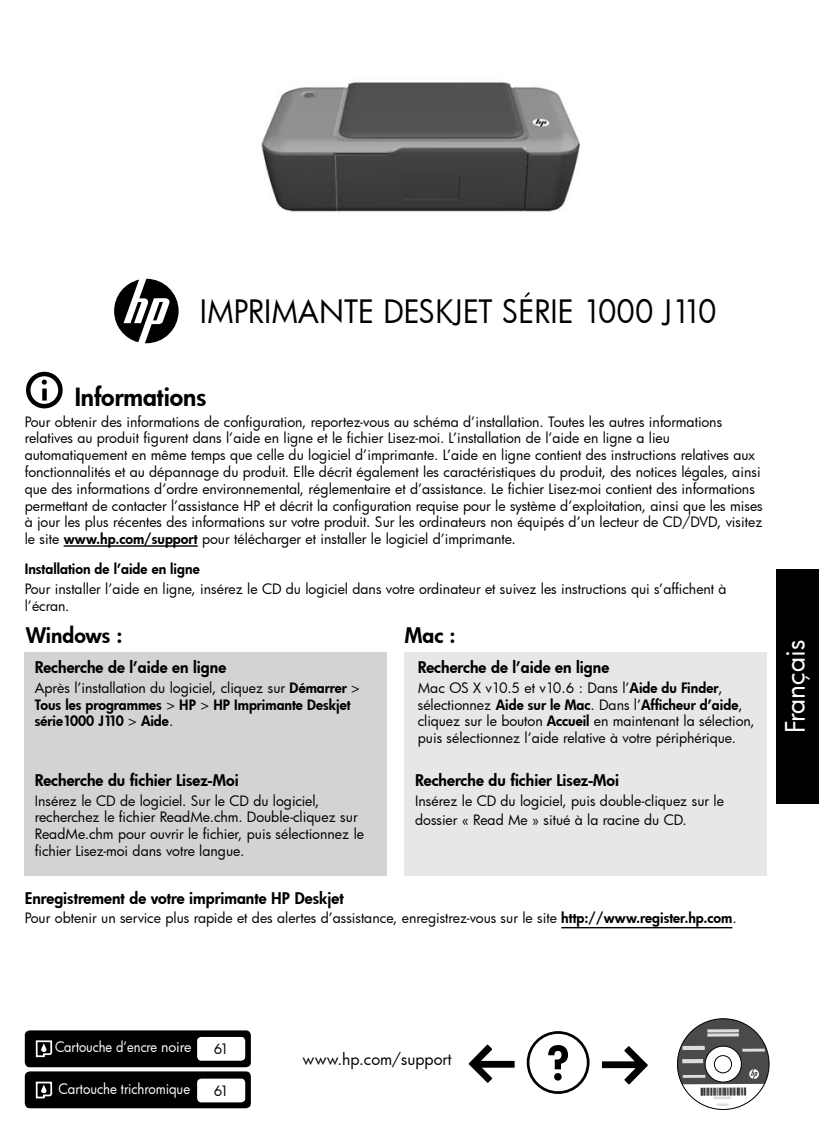
<style>
.page{position:relative;width:819px;height:1134px;background:#fff}
.page>*{position:absolute;margin:0;border:0;box-sizing:border-box;transform-origin:0 0}
.t1{font:31.5px "Futura Bk";color:#000;scale:.95 1}
.t2{font:26.25px "Futura Bk";color:#fff}
.t3{font:24.5px "Futura Hv";color:#000}
.t4{font:21px "Futura Hv";color:#000}
.t5{font:15.75px "Futura Hv";color:#000}
.t6{font:15.75px "Futura Bk";color:#000}
.t7{font:14px/16.8px "Futura Bk";color:#000}
.t8{font:14px/16.8px "Futura Hv";color:#000}
.t9{font:14px "Futura Bk";letter-spacing:-.005em;color:#fff;scale:.92 1}
.t10{font:14px "Futura Bk";letter-spacing:-.005em;color:#fff;scale:.94 1}
.s1{font-family:"Futura Hv"}
.s2{font-family:"Futura Bk"}
</style>
<div class="page">
<div style="left:24px;top:653px;width:362px;height:223px;background:#d1d3d4"></div>
<div style="left:405px;top:653px;width:362px;height:223px;background:#e6e7e8"></div>
<div style="left:25px;top:1071px;width:226px;height:37px;background:#000;border-radius:5px"></div>
<div style="left:25px;top:1030px;width:226px;height:37px;background:#000;border-radius:5px"></div>
<div style="left:196px;top:1036px;width:50px;height:26px;background:#fff;border-radius:5px"></div>
<div style="left:195px;top:1035px;width:52px;height:27px;border:2px solid #000;border-radius:5px"></div>
<div style="left:196px;top:1078px;width:50px;height:25px;background:#fff;border-radius:5px"></div>
<div style="left:195px;top:1077px;width:52px;height:27px;border:2px solid #000;border-radius:5px"></div>
<svg style="left:36px;top:1040px;width:16px;height:17px"></svg>
<svg style="left:36px;top:1082px;width:16px;height:16px"></svg>
<div style="left:527px;top:1031px;width:63px;height:63px;border:3px solid #000;border-radius:50%"></div>
<svg style="left:548px;top:1045px;width:20px;height:36px"></svg>
<svg style="left:602px;top:1046px;width:46px;height:39px"></svg>
<svg style="left:469px;top:1045px;width:46px;height:38px"></svg>
<svg style="left:677px;top:1019px;width:92px;height:91px"></svg>
<div style="left:714px;top:1056px;width:18px;height:17px;background:#fff;border-radius:50%"></div>
<div style="left:714px;top:1055px;width:18px;height:18px;border:1px solid #000;border-radius:50%"></div>
<svg style="left:26px;top:372px;width:37px;height:36px"></svg>
<svg style="left:114px;top:279px;width:65px;height:64px"></svg>
<img style="left:261px;top:81px;width:320px;height:131px">
<hr style="left:64px;top:545px;width:134px;height:2px;background:#000">
<hr style="left:561px;top:927px;width:171px;height:1px;background:#000">
<div style="left:776px;top:569px;width:43px;height:235px;background:#000"></div>
<h1 class="t1" style="left:200px;top:290px;width:545px">IMPRIMANTE DESKJET SÉRIE 1000 J110</h1>
<h3 class="t3" style="left:75px;top:381px;width:133px">Informations</h3>
<p class="t7" style="left:25px;top:413px;width:740px">Pour obtenir des informations de configuration, reportez-vous au schéma d’installation. Toutes les autres informations relatives au produit figurent dans l’aide en ligne et le fichier Lisez-moi. L’installation de l’aide en ligne a lieu automatiquement en même temps que celle du logiciel d’imprimante. L’aide en ligne contient des instructions relatives aux fonctionnalités et au dépannage du produit. Elle décrit également les caractéristiques du produit, des notices légales, ainsi que des informations d’ordre environnemental, réglementaire et d’assistance. Le fichier Lisez-moi contient des informations permettant de contacter l’assistance HP et décrit la configuration requise pour le système d’exploitation, ainsi que les mises à jour les plus récentes des informations sur votre produit. Sur les ordinateurs non équipés d’un lecteur de CD/DVD, visitez le site <span class="s1">www.hp.com/support</span> pour télécharger et installer le logiciel d’imprimante.</p>
<p class="t8" style="left:25px;top:561px;width:176px">Installation de l’aide en ligne</p>
<p class="t7" style="left:25px;top:580px;width:703px">Pour installer l’aide en ligne, insérez le CD du logiciel dans votre ordinateur et suivez les instructions qui s’affichent à l’écran.</p>
<h3 class="t4" style="left:26px;top:621px;width:98px">Windows :</h3>
<h3 class="t4" style="left:405px;top:621px;width:52px">Mac :</h3>
<p class="t5" style="left:35px;top:656px;width:193px">Recherche de l’aide en ligne</p>
<p class="t7" style="left:35px;top:679px;width:327px">Après l’installation du logiciel, cliquez sur <span class="s1">Démarrer</span> &gt;</p>
<p class="t8" style="left:35px;top:696px;width:317px">Tous les programmes <span class="s2">&gt;</span> HP <span class="s2">&gt;</span> HP Imprimante Deskjet série1000 J110 <span class="s2">&gt;</span> Aide<span class="s2">.</span></p>
<p class="t5" style="left:35px;top:770px;width:206px">Recherche du fichier Lisez-Moi</p>
<p class="t7" style="left:35px;top:792px;width:331px">Insérez le CD de logiciel. Sur le CD du logiciel, recherchez le fichier ReadMe.chm. Double-cliquez sur ReadMe.chm pour ouvrir le fichier, puis sélectionnez le fichier Lisez-moi dans votre langue.</p>
<p class="t5" style="left:418px;top:656px;width:193px">Recherche de l’aide en ligne</p>
<p class="t7" style="left:418px;top:679px;width:307px">Mac OS X v10.5 et v10.6 : Dans l’<span class="s1">Aide du Finder</span>,</p>
<p class="t8" style="left:418px;top:696px;width:326px"><span class="s2">sélectionnez</span> Aide sur le Mac<span class="s2">. Dans l’</span>Afficheur d’aide<span class="s2">,</span></p>
<p class="t7" style="left:418px;top:712px;width:339px">cliquez sur le bouton <span class="s1">Accueil</span> en maintenant la sélection, puis sélectionnez l’aide relative à votre périphérique.</p>
<p class="t5" style="left:415px;top:770px;width:206px">Recherche du fichier Lisez-Moi</p>
<p class="t7" style="left:415px;top:791px;width:310px;line-height:18.9px">Insérez le CD du logiciel, puis double-cliquez sur le dossier « Read Me » situé à la racine du CD.</p>
<p class="t5" style="left:25px;top:887px;width:320px">Enregistrement de votre imprimante HP Deskjet</p>
<p class="t7" style="left:25px;top:909px;width:713px">Pour obtenir un service plus rapide et des alertes d’assistance, enregistrez-vous sur le site <span class="s1">http://www.register.hp.com</span>.</p>
<h2 class="t2" style="left:778px;top:733px;width:95px;rotate:-90deg">Français</h2>
<p class="t9" style="left:55px;top:1038px;width:150px">Cartouche d’encre noire</p>
<p class="t10" style="left:59px;top:1079px;width:142px">Cartouche trichromique</p>
<p class="t7" style="left:214px;top:1040px;width:17px">61</p>
<p class="t7" style="left:214px;top:1082px;width:17px">61</p>
<p class="t6" style="left:303px;top:1048px;width:151px">www.hp.com/support</p>
</div>
